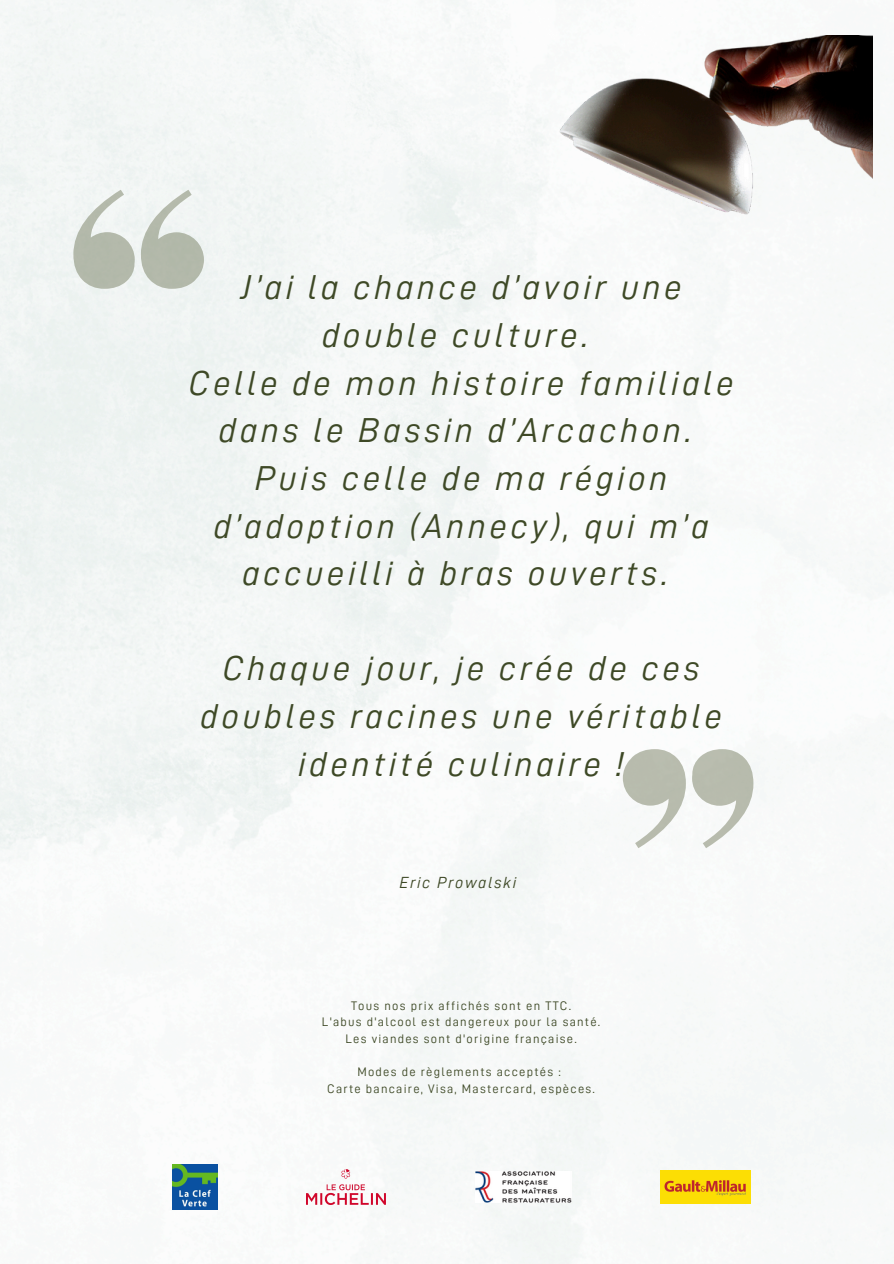
<style>
.page{position:relative;width:894px;height:1264px;background:#fff}
.page>*{position:absolute;margin:0;border:0;box-sizing:border-box;transform-origin:0 0}
.t1{font:34.8px/47.5px "D DIN Italic";letter-spacing:.1em;color:#3e4926;text-align:center}
.t2{font:16.2px "D DIN Italic";letter-spacing:.1em;color:#3e4926}
.t3{font:12.45px "D DIN";letter-spacing:.1em;color:#3e4926}
</style>
<div class="page">
<img style="left:0;top:0;width:893px;height:1263px">
<img style="left:307px;top:1169px;width:78px;height:35px">
<img style="left:659px;top:1169px;width:90px;height:34px">
<img style="left:172px;top:1164px;width:45px;height:45px">
<img style="left:475px;top:1171px;width:96px;height:30px">
<img style="left:542px;top:35px;width:330px;height:185px">
<svg style="left:73px;top:190px;width:62px;height:99px"></svg>
<svg style="left:141px;top:190px;width:63px;height:99px"></svg>
<svg style="left:691px;top:749px;width:62px;height:99px"></svg>
<svg style="left:622px;top:749px;width:63px;height:99px"></svg>
<p class="t1" style="left:188px;top:264px;width:546px">J’ai la chance d’avoir une double culture.<br>Celle de mon histoire familiale dans le Bassin d’Arcachon.<br>Puis celle de ma région d’adoption (Annecy), qui m’a accueilli à bras ouverts.</p>
<h2 class="t1" style="left:200px;top:645px;width:523px">Chaque jour, je crée de ces doubles racines une véritable identité culinaire !</h2>
<p class="t2" style="left:399px;top:874px;width:118px">Eric Prowalski</p>
<p class="t3" style="left:351px;top:999px;width:222px">Tous nos prix affichés sont en TTC.</p>
<p class="t3" style="left:322px;top:1015px;width:280px">L'abus d'alcool est dangereux pour la santé.</p>
<p class="t3" style="left:345px;top:1032px;width:233px">Les viandes sont d'origine française.</p>
<p class="t3" style="left:357px;top:1065px;width:205px">Modes de règlements acceptés :</p>
<p class="t3" style="left:327px;top:1082px;width:269px">Carte bancaire, Visa, Mastercard, espèces.</p>
</div>
